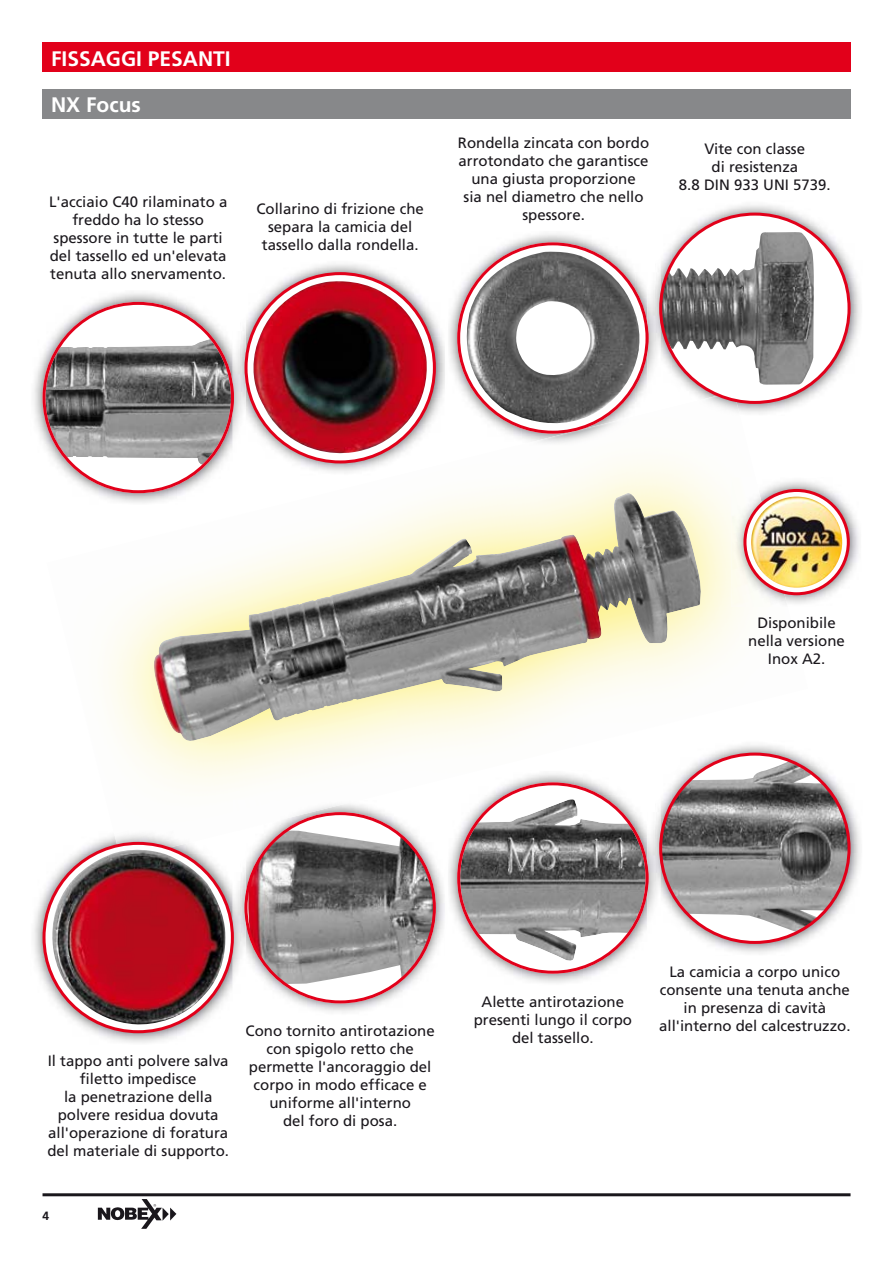
<style>
.page{position:relative;width:893px;height:1263px;background:#fff}
.page>*{position:absolute;margin:0;border:0;box-sizing:border-box;transform-origin:0 0}
.t1{font:700 21px "Frutiger";color:#fff}
.t2{font:15px/18px "Frutiger";color:#1a171c;text-align:center}
.t3{font:700 12px "Frutiger";color:#1a171c}
</style>
<div class="page">
<div style="left:43px;top:43px;width:807px;height:29px;background:#e2001a"></div>
<div style="left:43px;top:89px;width:807px;height:30px;background:#87888a"></div>
<hr style="left:43px;top:1193px;width:807px;height:3px;background:#1a171c">
<svg style="left:98px;top:1199px;width:78px;height:30px"></svg>
<img style="left:151px;top:488px;width:552px;height:256px">
<img style="left:449px;top:234px;width:143px;height:206px">
<img style="left:518px;top:434px;width:142px;height:11px">
<img style="left:34px;top:293px;width:212px;height:212px">
<img style="left:660px;top:205px;width:200px;height:208px">
<img style="left:660px;top:392px;width:80px;height:21px">
<svg style="left:457px;top:242px;width:203px;height:192px"></svg>
<img style="left:647px;top:323px;width:1px;height:30px">
<div style="left:661px;top:214px;width:188px;height:188px;background:#fff;border-radius:50%"></div>
<img style="left:661px;top:231px;width:153px;height:154px">
<img style="left:246px;top:264px;width:199px;height:211px">
<img style="left:399px;top:463px;width:46px;height:12px">
<img style="left:233px;top:293px;width:13px;height:182px">
<svg style="left:43px;top:302px;width:191px;height:191px"></svg>
<img style="left:248px;top:277px;width:183px;height:182px">
<img style="left:299px;top:805px;width:146px;height:207px">
<img style="left:299px;top:804px;width:60px;height:8px">
<img style="left:449px;top:771px;width:152px;height:212px">
<img style="left:449px;top:771px;width:29px;height:8px">
<svg style="left:457px;top:782px;width:190px;height:192px"></svg>
<img style="left:34px;top:836px;width:199px;height:207px">
<img style="left:113px;top:834px;width:120px;height:26px">
<svg style="left:233px;top:812px;width:203px;height:191px"></svg>
<img style="left:244px;top:893px;width:2px;height:30px">
<img style="left:47px;top:844px;width:180px;height:183px">
<img style="left:647px;top:741px;width:213px;height:212px">
<img style="left:647px;top:771px;width:13px;height:182px">
<img style="left:647px;top:863px;width:1px;height:30px">
<img style="left:661px;top:754px;width:188px;height:184px">
<img style="left:788px;top:478px;width:71px;height:127px">
<img style="left:732px;top:477px;width:56px;height:130px">
<svg style="left:745px;top:490px;width:103px;height:104px"></svg>
<img style="left:751px;top:497px;width:91px;height:91px">
<div style="left:743px;top:489px;width:107px;height:106px;border:3px solid #e2001a;border-radius:50%"></div>
<h1 class="t1" style="left:51px;top:50px;width:181px">FISSAGGI PESANTI</h1>
<h1 class="t1" style="left:51px;top:97px;width:91px">NX Focus</h1>
<p class="t2" style="left:49px;top:194px;width:180px">L'acciaio C40 rilaminato a freddo ha lo stesso spessore in tutte le parti del tassello ed un'elevata tenuta allo snervamento.</p>
<p class="t2" style="left:256px;top:201px;width:169px">Collarino di frizione che separa la camicia del tassello dalla rondella.</p>
<p class="t2" style="left:458px;top:135px;width:193px">Rondella zincata con bordo arrotondato che garantisce una giusta proporzione<br>sia nel diametro che nello spessore.</p>
<p class="t2" style="left:679px;top:141px;width:153px">Vite con classe<br>di resistenza<br>8.8 DIN 933 UNI 5739.</p>
<p class="t2" style="left:748px;top:615px;width:98px">Disponibile nella versione<br>Inox A2.</p>
<p class="t2" style="left:47px;top:1053px;width:183px">Il tappo anti polvere salva filetto impedisce<br>la penetrazione della polvere residua dovuta all'operazione di foratura del materiale di supporto.</p>
<p class="t2" style="left:246px;top:1023px;width:191px">Cono tornito antirotazione con spigolo retto che permette l'ancoraggio del corpo in modo efficace e uniforme all'interno<br>del foro di posa.</p>
<p class="t3" style="left:43px;top:1211px;width:8px">4</p>
<p class="t2" style="left:474px;top:994px;width:160px">Alette antirotazione presenti lungo il corpo del tassello.</p>
<p class="t2" style="left:659px;top:964px;width:193px">La camicia a corpo unico consente una tenuta anche in presenza di cavità all'interno del calcestruzzo.</p>
</div>
